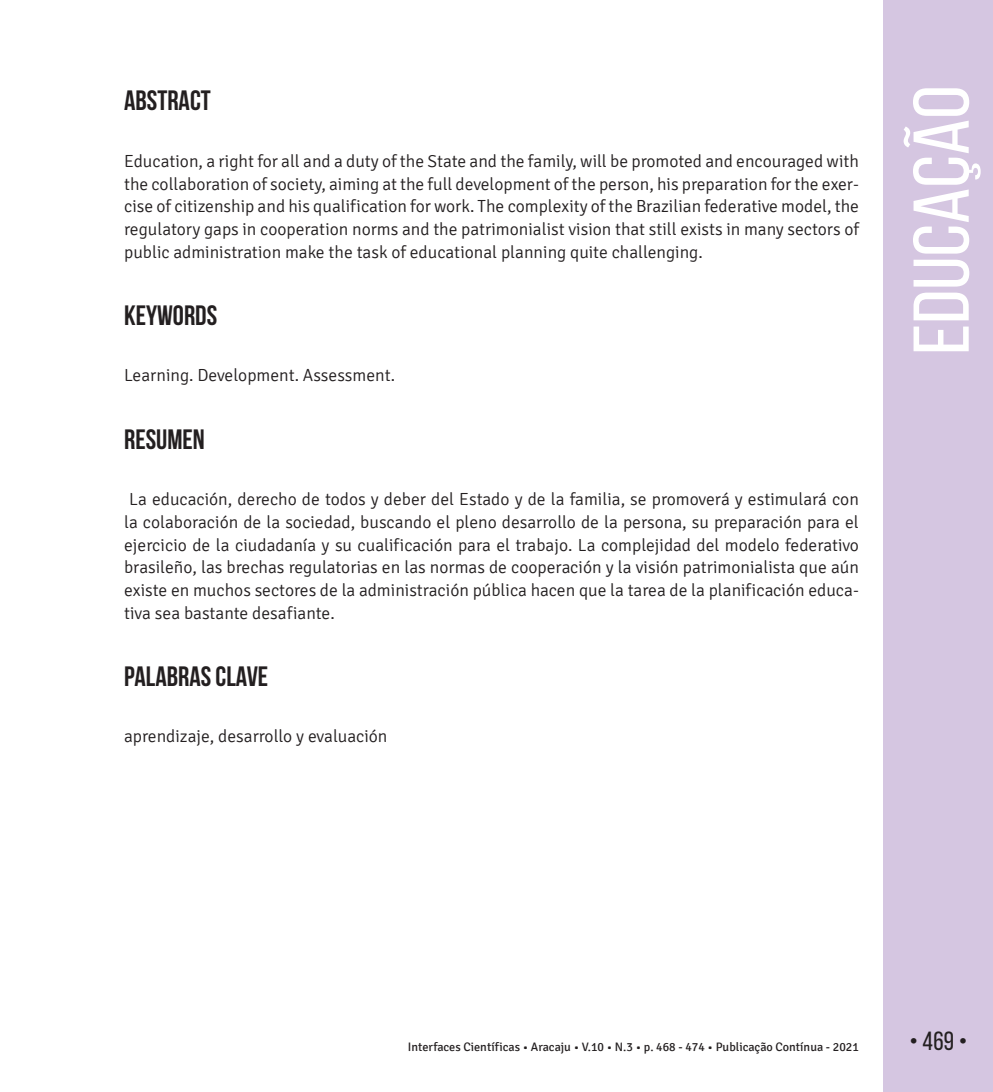
<style>
.page{position:relative;width:993px;height:1092px;background:#fff}
.page>*{position:absolute;margin:0;border:0;box-sizing:border-box;transform-origin:0 0}
.t1{font:78.75px "Bebas Neue";color:#fff;scale:1.09 1}
.t2{font:700 28px "Bebas Neue";color:#231f20}
.t3{font:26.25px "Bebas Neue";color:#231f20}
.t4{font:300 17.5px/22.8px "Signika";color:#231f20;text-align:justify}
.t5{font:12.25px "Signika";color:#231f20}
</style>
<div class="page">
<div style="left:883px;top:0;width:109px;height:1091px;background:#d5c6e1"></div>
<h2 class="t2" style="left:124px;top:85px;width:88px">ABSTRACT</h2>
<p class="t4" style="left:124px;top:150px;width:736px">Education, a right for all and a duty of the State and the family, will be promoted and encouraged with the collaboration of society, aiming at the full development of the person, his preparation for the exer&shy;cise of citizenship and his qualification for work. The complexity of the Brazilian federative model, the regulatory gaps in cooperation norms and the patrimonialist vision that still exists in many sectors of public administration make the task of educational planning quite challenging.</p>
<h2 class="t2" style="left:124px;top:300px;width:94px">KEYWORDS</h2>
<p class="t4" style="left:124px;top:364px;width:272px">Learning. Development. Assessment.</p>
<h2 class="t2" style="left:124px;top:423px;width:82px">RESUMEN</h2>
<p class="t4" style="left:124px;top:488px;width:736px">La educación, derecho de todos y deber del Estado y de la familia, se promoverá y estimulará con la colaboración de la sociedad, buscando el pleno desarrollo de la persona, su preparación para el ejercicio de la ciudadanía y su cualificación para el trabajo. La complejidad del modelo federativo brasileño, las brechas regulatorias en las normas de cooperación y la visión patrimonialista que aún existe en muchos sectores de la administración pública hacen que la tarea de la planificación educa&shy;tiva sea bastante desafiante.</p>
<h2 class="t2" style="left:124px;top:661px;width:146px">PALABRAS CLAVE</h2>
<p class="t4" style="left:124px;top:725px;width:265px">aprendizaje, desarrollo y evaluación</p>
<h1 class="t1" style="left:898px;top:355px;width:248px;rotate:-90deg">EDUCAÇÃO</h1>
<p class="t5" style="left:408px;top:1040px;width:452px">Interfaces Científicas • Aracaju • V.10 • N.3 • p. 468 - 474 • Publicação Contínua - 2021</p>
<h3 class="t3" style="left:909px;top:1026px;width:59px">• 469 •</h3>
</div>
